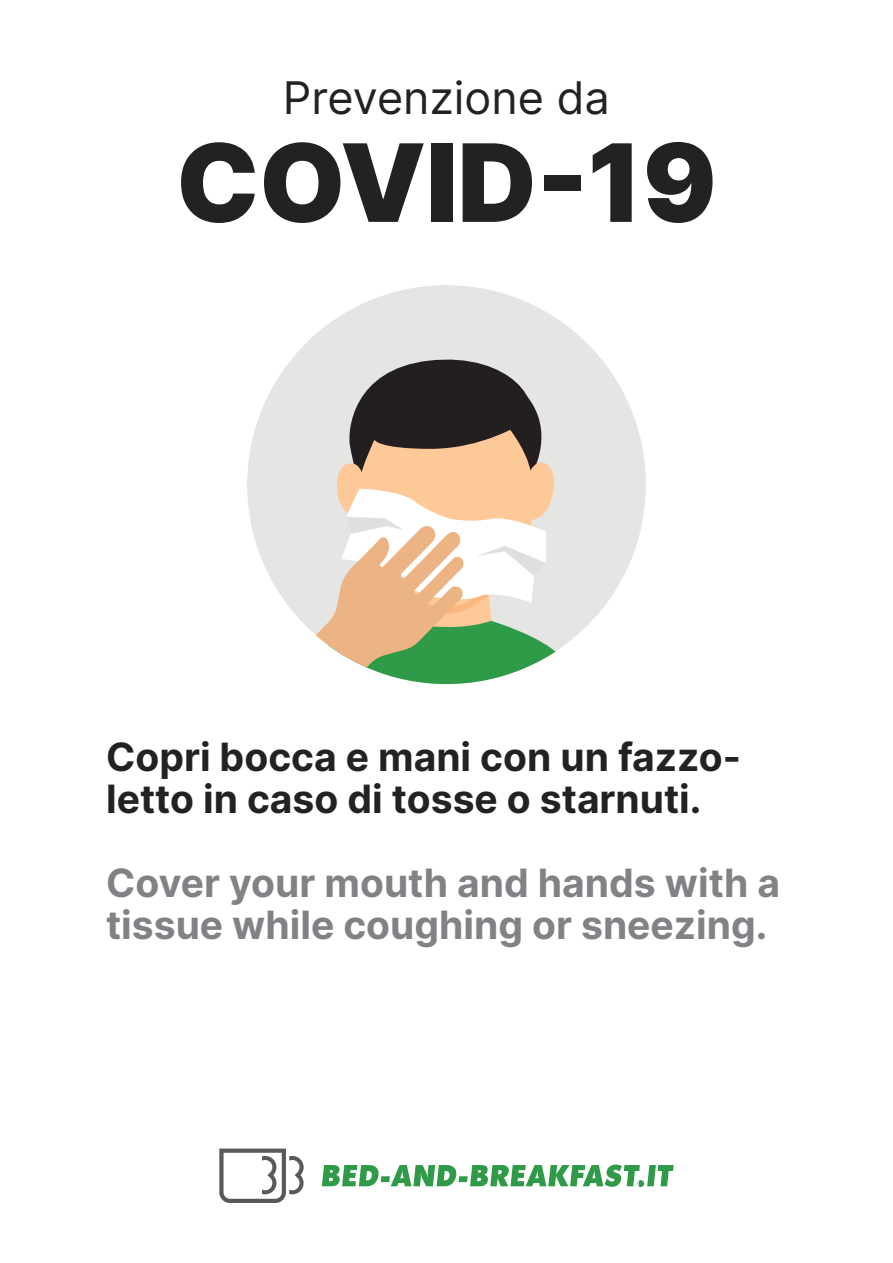
<style>
.page{position:relative;width:893px;height:1263px;background:#fff}
.page>*{position:absolute;margin:0;border:0;box-sizing:border-box;transform-origin:0 0}
.t1{font:900 108px "Inter";color:#222}
.t2{font:45px "Inter";color:#222}
.t3{font:700 39px/42px "Inter";color:#808285}
.t4{font:700 39px/42px "Inter";color:#222}
</style>
<div class="page">
<div style="left:247px;top:285px;width:399px;height:399px;background:#e5e5e4;border-radius:50%"></div>
<svg style="left:301px;top:359px;width:275px;height:325px"></svg>
<svg style="left:322px;top:1164px;width:352px;height:23px"></svg>
<svg style="left:219px;top:1148px;width:85px;height:55px"></svg>
<p class="t2" style="left:283px;top:65px;width:329px">Prevenzione da</p>
<h1 class="t1" style="left:176px;top:104px;width:542px">COVID-19</h1>
<p class="t4" style="left:106px;top:734px;width:636px">Copri bocca e mani con un fazzo&shy;letto in caso di tosse o starnuti.</p>
<p class="t3" style="left:106px;top:860px;width:676px">Cover your mouth and hands with a tissue while coughing or sneezing.</p>
</div>
